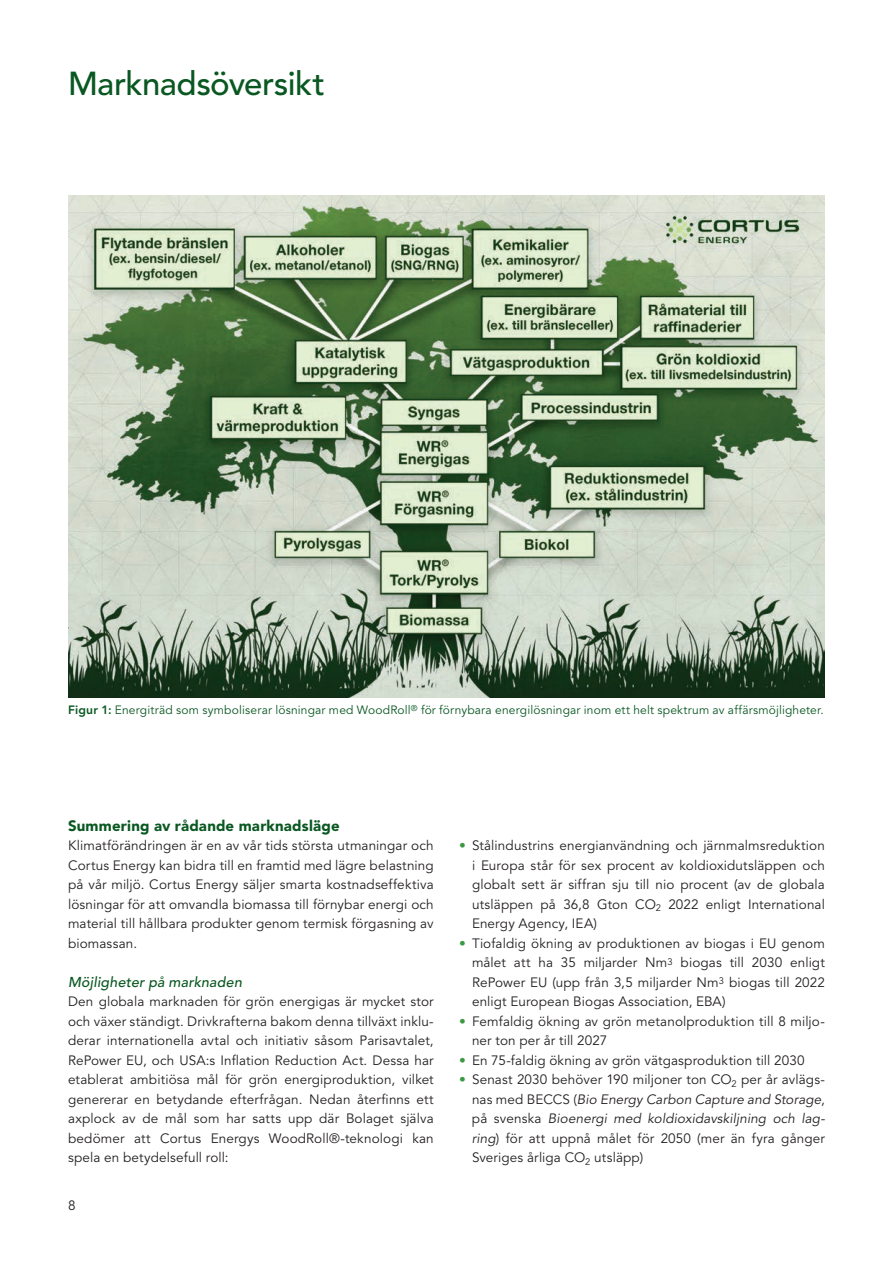
<style>
.page{position:relative;width:893px;height:1263px;background:#fff}
.page>*{position:absolute;margin:0;border:0;box-sizing:border-box;transform-origin:0 0}
.hrub{font:500 33px "Avenir LT Std";letter-spacing:-.015em;color:#095721}
.mrub{font:900 15px "Avenir LT Std";letter-spacing:.015em;color:#095721}
.mrub_2{font:italic 500 14.25px "Avenir LT Std";letter-spacing:.015em;color:#095721}
.first{font:13.5px/19.5px "Avenir LT Std";letter-spacing:.01em;color:#231f20;text-align:justify}
.bildtext{font:12px "Avenir LT Std";letter-spacing:.015em;color:#095721}
.s1{font-weight:800}
.s2{color:#3d9844}
.s3{font-style:italic}
</style>
<div class="page">
<img style="left:68px;top:196px;width:757px;height:501px">
<p class="hrub" style="left:68px;top:65px;width:258px">Marknadsöversikt</p>
<p class="bildtext" style="left:68px;top:703px;width:757px"><span class="s1">Figur 1:</span> Energiträd som symboliserar lösningar med WoodRoll<sup>®</sup> för förnybara energilösningar inom ett helt spektrum av affärsmöjligheter.</p>
<p class="mrub" style="left:68px;top:816px;width:273px">Summering av rådande marknadsläge</p>
<p class="first" style="left:68px;top:836px;width:367px">Klimatförändringen är en av vår tids största utmaningar och Cortus Energy kan bidra till en framtid med lägre belastning på vår miljö. Cortus Energy säljer smarta kostnadseffektiva lösningar för att omvandla biomassa till förnybar energi och material till hållbara produkter genom termisk förgasning av biomassan.</p>
<p class="mrub_2" style="left:68px;top:973px;width:175px">Möjligheter på marknaden</p>
<p class="first" style="left:68px;top:992px;width:367px">Den globala marknaden för grön energigas är mycket stor och växer ständigt. Drivkrafterna bakom denna tillväxt inklu&shy;derar internationella avtal och initiativ såsom Parisavtalet, RePower EU, och USA:s Inflation Reduction Act. Dessa har etablerat ambitiösa mål för grön energiproduktion, vilket genererar en betydande efterfrågan. Nedan återfinns ett axplock av de mål som har satts upp där Bolaget själva bedömer att Cortus Energys WoodRoll®-teknologi kan spela en betydelsefull roll:</p>
<p class="first" style="left:68px;top:1196px;width:9px">8</p>
<p class="first" style="left:472px;top:836px;width:354px;text-indent:-13px"><span class="s2">•</span> Stålindustrins energianvändning och järnmalmsreduktion i Europa står för sex procent av koldioxidutsläppen och globalt sett är siffran sju till nio procent (av de globala utsläppen på 36,8 Gton CO<sub>2</sub> 2022 enligt International Energy Agency, IEA)</p>
<p class="first" style="left:472px;top:934px;width:354px;text-indent:-13px"><span class="s2">•</span> Tiofaldig ökning av produktionen av biogas i EU genom målet att ha 35 miljarder Nm<sup>3</sup> biogas till 2030 enligt RePower EU (upp från 3,5 miljarder Nm<sup>3</sup> biogas till 2022 enligt European Biogas Association, EBA)</p>
<p class="first" style="left:472px;top:1012px;width:354px;text-indent:-13px"><span class="s2">•</span> Femfaldig ökning av grön metanolproduktion till 8 miljo&shy;ner ton per år till 2027</p>
<p class="first" style="left:459px;top:1051px;width:347px"><span class="s2">•</span> En 75-faldig ökning av grön vätgasproduktion till 2030</p>
<p class="first" style="left:472px;top:1070px;width:354px;text-indent:-13px"><span class="s2">•</span> Senast 2030 behöver 190 miljoner ton CO<sub>2</sub> per år avlägs&shy;nas med BECCS (<span class="s3">Bio Energy Carbon Capture and Storage</span>, på svenska <span class="s3">Bioenergi med koldioxidavskiljning och lag&shy;ring</span>) för att uppnå målet för 2050 (mer än fyra gånger Sveriges årliga CO<sub>2</sub> utsläpp)</p>
</div>
